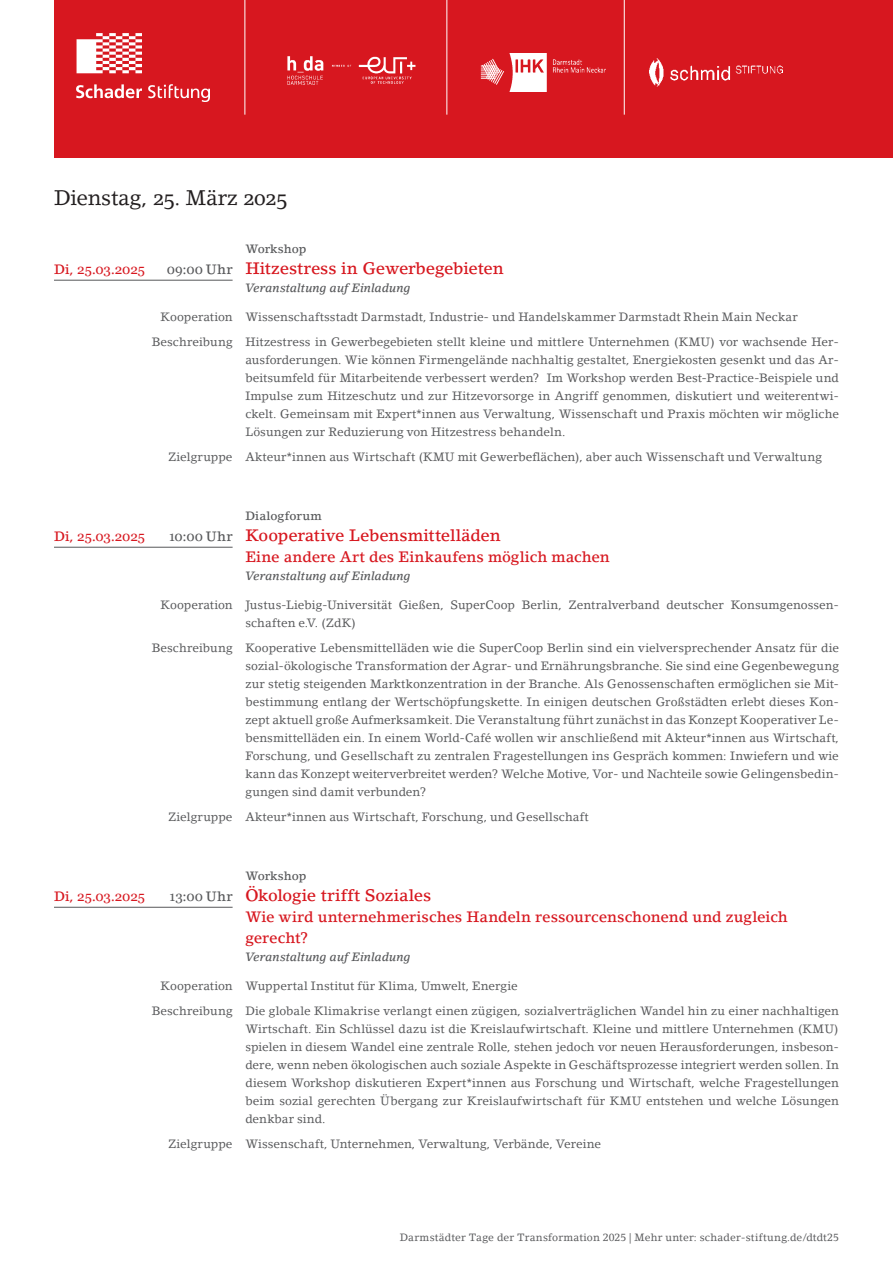
<style>
.page{position:relative;width:893px;height:1263px;background:#fff}
.page>*{position:absolute;margin:0;border:0;box-sizing:border-box;transform-origin:0 0}
.PÜ_S2_Headline_Veranstaltungen{font:21px "Lino Letter Std";letter-spacing:-.015em;color:#231f20}
.PÜ_S2_Titel_Zeile_1{font:500 16.5px "Lino Letter Std";letter-spacing:-.01em;color:#d7171f}
.PÜ_S2_Titel_Zeile_2{font:500 15px/21px "Lino Letter Std";letter-spacing:-.005em;color:#d7171f}
.PÜ_S2_Titel_Zeile_1-2{font:13.5px "Georgia";letter-spacing:-.01em;color:#d7171f}
.PÜ_S2_Kooperation_und_Beschreibung{font:12px/18px "Lino Letter Std";color:#57585a;text-align:justify}
.PÜ_S2_Zielgruppe{font:12px "Lino Letter Std";letter-spacing:.005em;color:#57585a}
.PÜ_S2_öffentlich_oder_Einladung_nach_2-z{font:italic 500 12px "Lino Letter Std";letter-spacing:-.005em;color:#57585a}
.PÜ_S2_Format_der_Veranstaltung{font:500 12px "Lino Letter Std";color:#57585a}
.t1{font:10.5px "Lino Letter Std";letter-spacing:.015em;color:#57585a}
.s1{font-family:"Lino Letter Std";font-weight:500}
.s2{font-family:"Georgia";font-weight:400;font-size:13.5px;color:#57585a}
.s3{font-size:13.5px;color:#57585a}
</style>
<div class="page">
<div style="left:54px;top:0;width:839px;height:157px;background:#d7171f"></div>
<img style="left:77px;top:33px;width:133px;height:69px">
<img style="left:480px;top:54px;width:125px;height:37px">
<hr style="left:244px;top:0;width:1px;height:115px;background:#fff">
<hr style="left:446px;top:0;width:1px;height:115px;background:#fff">
<img style="left:287px;top:56px;width:129px;height:29px">
<img style="left:649px;top:58px;width:133px;height:29px">
<hr style="left:624px;top:0;width:1px;height:115px;background:#fff">
<hr style="left:54px;top:280px;width:179px;height:1px;background:#57585a">
<hr style="left:54px;top:547px;width:179px;height:1px;background:#57585a">
<hr style="left:54px;top:907px;width:179px;height:1px;background:#57585a">
<p class="PÜ_S2_Headline_Veranstaltungen" style="left:54px;top:185px;width:235px">Dienstag, 25. März 2025</p>
<p class="PÜ_S2_Format_der_Veranstaltung" style="left:245px;top:241px;width:63px">Workshop</p>
<p class="PÜ_S2_Titel_Zeile_1-2" style="left:54px;top:261px;width:92px"><span class="s1">Di,</span> 25.03.2025</p>
<p class="PÜ_S2_Titel_Zeile_1" style="left:167px;top:258px;width:338px"><span class="s2">09:00</span> <span class="s3">Uhr</span> Hitzestress in Gewerbegebieten</p>
<p class="PÜ_S2_öffentlich_oder_Einladung_nach_2-z" style="left:245px;top:280px;width:167px">Veranstaltung auf Einladung</p>
<p class="PÜ_S2_Kooperation_und_Beschreibung" style="left:161px;top:308px;width:639px">Kooperation Wissenschaftsstadt Darmstadt, Industrie- und Handelskammer Darmstadt Rhein Main Neckar</p>
<p class="PÜ_S2_Kooperation_und_Beschreibung" style="left:245px;top:333px;width:595px;text-indent:-94px">Beschreibung Hitzestress in Gewerbegebieten stellt kleine und mittlere Unternehmen (KMU) vor wachsende Her&shy;ausforderungen. Wie können Firmengelände nachhaltig gestaltet, Energiekosten gesenkt und das Ar&shy;beitsumfeld für Mitarbeitende verbessert werden? Im Workshop werden Best-Practice-Beispiele und Impulse zum Hitzeschutz und zur Hitzevorsorge in Angriff genommen, diskutiert und weiterentwi&shy;ckelt. Gemeinsam mit Expert*innen aus Verwaltung, Wissenschaft und Praxis möchten wir mögliche Lösungen zur Reduzierung von Hitzestress behandeln.</p>
<p class="PÜ_S2_Zielgruppe" style="left:168px;top:450px;width:655px">Zielgruppe Akteur*innen aus Wirtschaft (KMU mit Gewerbeflächen), aber auch Wissenschaft und Verwaltung</p>
<p class="PÜ_S2_Format_der_Veranstaltung" style="left:245px;top:508px;width:78px">Dialogforum</p>
<p class="PÜ_S2_Titel_Zeile_1-2" style="left:54px;top:528px;width:92px"><span class="s1">Di,</span> 25.03.2025</p>
<p class="PÜ_S2_Titel_Zeile_1" style="left:169px;top:525px;width:333px"><span class="s2">10:00</span> <span class="s3">Uhr</span> Kooperative Lebensmittelläden</p>
<p class="PÜ_S2_Titel_Zeile_2" style="left:245px;top:546px;width:366px">Eine andere Art des Einkaufens möglich machen</p>
<p class="PÜ_S2_öffentlich_oder_Einladung_nach_2-z" style="left:245px;top:568px;width:167px">Veranstaltung auf Einladung</p>
<p class="PÜ_S2_Kooperation_und_Beschreibung" style="left:245px;top:596px;width:595px;text-indent:-85px">Kooperation Justus-Liebig-Universität Gießen, SuperCoop Berlin, Zentralverband deutscher Konsumgenossen&shy;schaften e.V. (ZdK)</p>
<p class="PÜ_S2_Kooperation_und_Beschreibung" style="left:245px;top:639px;width:595px;text-indent:-94px">Beschreibung Kooperative Lebensmittelläden wie die SuperCoop Berlin sind ein vielversprechender Ansatz für die sozial-ökologische Transformation der Agrar- und Ernährungsbranche. Sie sind eine Gegenbewegung zur stetig steigenden Marktkonzentration in der Branche. Als Genossenschaften ermöglichen sie Mit&shy;bestimmung entlang der Wertschöpfungskette. In einigen deutschen Großstädten erlebt dieses Kon&shy;zept aktuell große Aufmerksamkeit. Die Veranstaltung führt zunächst in das Konzept Kooperativer Le&shy;bensmittelläden ein. In einem World-Café wollen wir anschließend mit Akteur*innen aus Wirtschaft, Forschung, und Gesellschaft zu zentralen Fragestellungen ins Gespräch kommen: Inwiefern und wie kann das Konzept weiterverbreitet werden? Welche Motive, Vor- und Nachteile sowie Gelingensbedin&shy;gungen sind damit verbunden?</p>
<p class="PÜ_S2_Zielgruppe" style="left:168px;top:809px;width:422px">Zielgruppe Akteur*innen aus Wirtschaft, Forschung, und Gesellschaft</p>
<p class="PÜ_S2_Format_der_Veranstaltung" style="left:245px;top:868px;width:63px">Workshop</p>
<p class="PÜ_S2_Titel_Zeile_1-2" style="left:54px;top:888px;width:92px"><span class="s1">Di,</span> 25.03.2025</p>
<p class="PÜ_S2_Titel_Zeile_1" style="left:169px;top:885px;width:263px"><span class="s2">13:00</span> <span class="s3">Uhr</span> Ökologie trifft Soziales</p>
<p class="PÜ_S2_Titel_Zeile_2" style="left:245px;top:906px;width:544px">Wie wird unternehmerisches Handeln ressourcenschonend und zugleich gerecht?</p>
<p class="PÜ_S2_öffentlich_oder_Einladung_nach_2-z" style="left:245px;top:949px;width:167px">Veranstaltung auf Einladung</p>
<p class="PÜ_S2_Kooperation_und_Beschreibung" style="left:161px;top:977px;width:359px">Kooperation Wuppertal Institut für Klima, Umwelt, Energie</p>
<p class="PÜ_S2_Kooperation_und_Beschreibung" style="left:245px;top:1002px;width:595px;text-indent:-94px">Beschreibung Die globale Klimakrise verlangt einen zügigen, sozialverträglichen Wandel hin zu einer nachhaltigen Wirtschaft. Ein Schlüssel dazu ist die Kreislaufwirtschaft. Kleine und mittlere Unternehmen (KMU) spielen in diesem Wandel eine zentrale Rolle, stehen jedoch vor neuen Herausforderungen, insbeson&shy;dere, wenn neben ökologischen auch soziale Aspekte in Geschäftsprozesse integriert werden sollen. In diesem Workshop diskutieren Expert*innen aus Forschung und Wirtschaft, welche Fragestellungen beim sozial gerechten Übergang zur Kreislaufwirtschaft für KMU entstehen und welche Lösungen denkbar sind.</p>
<p class="PÜ_S2_Zielgruppe" style="left:168px;top:1136px;width:435px">Zielgruppe Wissenschaft, Unternehmen, Verwaltung, Verbände, Vereine</p>
<p class="t1" style="left:400px;top:1231px;width:441px">Darmstädter Tage der Transformation 2025 | Mehr unter: schader-stiftung.de/dtdt25</p>
</div>
